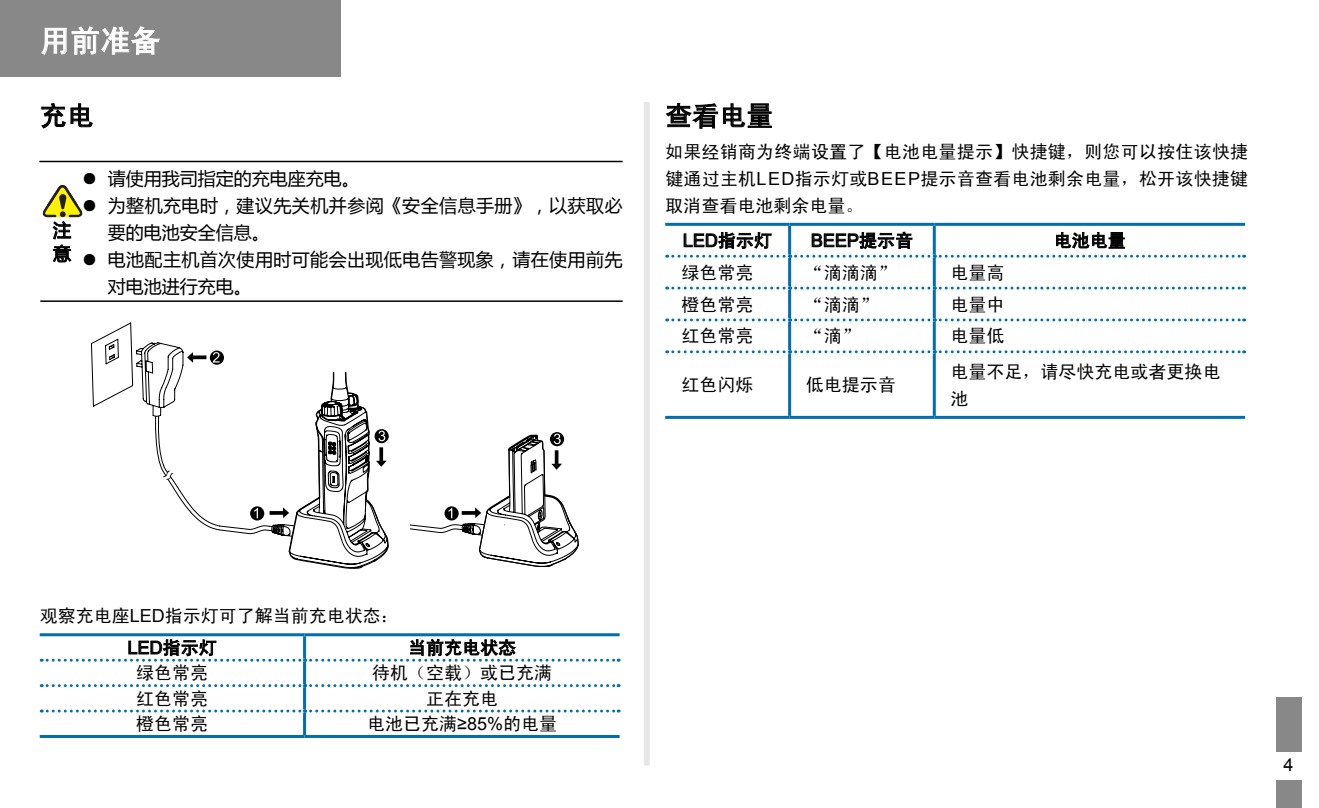
<style>
.page{position:relative;width:1319px;height:808px;background:#fff}
.page>*{position:absolute;margin:0;border:0;box-sizing:border-box;transform-origin:0 0}
.t1{font:30px "Sim Hei";color:#fff}
.t2{font:27px "Sim Hei";color:#000}
.t3{font:18px/27px "Sim Hei";color:#000;text-align:justify}
.t4{font:18px/27px "Microsoft Ya Hei";letter-spacing:.02em;color:#000}
.t5{font:18px "Arial";color:#000}
.t6{font:18px "Microsoft Ya Hei";color:#000}
.s1{font-family:"Sim Hei";font-size:15px}
.s2{font-family:"Arial"}
.s3{font-family:"Sim Hei"}
</style>
<div class="page">
<div style="left:0;top:0;width:340px;height:77px;background:#888889"></div>
<div style="left:1276px;top:697px;width:25px;height:111px;background:#888889"></div>
<div style="left:1250px;top:752px;width:68px;height:27px;background:#fff"></div>
<div style="left:643px;top:102px;width:6px;height:663px;background:#e6e6e6"></div>
<svg style="left:42px;top:185px;width:41px;height:54px"></svg>
<svg style="left:53px;top:245px;width:18px;height:17px"></svg>
<hr style="left:39px;top:161px;width:583px;height:1px;background:#000">
<hr style="left:40px;top:300px;width:582px;height:2px;background:#000">
<svg style="left:42px;top:103px;width:23px;height:25px"></svg>
<svg style="left:71px;top:104px;width:21px;height:23px"></svg>
<svg style="left:91px;top:322px;width:297px;height:246px"></svg>
<svg style="left:550px;top:432px;width:14px;height:14px"></svg>
<svg style="left:410px;top:434px;width:168px;height:133px"></svg>
<hr style="left:40px;top:633px;width:264px;height:3px;background:#006fad">
<hr style="left:304px;top:633px;width:315px;height:3px;background:#006fad">
<hr style="left:303px;top:636px;width:3px;height:23px;background:#006fad">
<hr style="left:303px;top:662px;width:3px;height:22px;background:#006fad">
<hr style="left:303px;top:687px;width:3px;height:22px;background:#006fad">
<hr style="left:303px;top:712px;width:3px;height:23px;background:#006fad">
<hr style="left:40px;top:735px;width:264px;height:3px;background:#006fad">
<hr style="left:304px;top:735px;width:315px;height:3px;background:#006fad">
<svg style="left:41px;top:684px;width:578px;height:3px"></svg>
<svg style="left:41px;top:709px;width:578px;height:3px"></svg>
<svg style="left:41px;top:639px;width:578px;height:23px"></svg>
<svg style="left:666px;top:103px;width:51px;height:25px"></svg>
<svg style="left:723px;top:104px;width:48px;height:24px"></svg>
<hr style="left:665px;top:223px;width:124px;height:3px;background:#006fad">
<hr style="left:789px;top:223px;width:145px;height:3px;background:#006fad">
<hr style="left:788px;top:226px;width:3px;height:29px;background:#006fad">
<hr style="left:934px;top:223px;width:310px;height:3px;background:#006fad">
<hr style="left:932px;top:226px;width:3px;height:29px;background:#006fad">
<hr style="left:788px;top:258px;width:3px;height:29px;background:#006fad">
<hr style="left:932px;top:258px;width:3px;height:29px;background:#006fad">
<hr style="left:788px;top:290px;width:3px;height:28px;background:#006fad">
<hr style="left:932px;top:290px;width:3px;height:28px;background:#006fad">
<hr style="left:788px;top:321px;width:3px;height:29px;background:#006fad">
<hr style="left:932px;top:321px;width:3px;height:29px;background:#006fad">
<hr style="left:788px;top:353px;width:3px;height:63px;background:#006fad">
<hr style="left:932px;top:353px;width:3px;height:63px;background:#006fad">
<hr style="left:665px;top:416px;width:124px;height:3px;background:#006fad">
<hr style="left:789px;top:416px;width:145px;height:3px;background:#006fad">
<hr style="left:934px;top:416px;width:310px;height:3px;background:#006fad">
<svg style="left:666px;top:255px;width:578px;height:3px"></svg>
<svg style="left:666px;top:287px;width:578px;height:3px"></svg>
<svg style="left:666px;top:318px;width:578px;height:3px"></svg>
<svg style="left:666px;top:350px;width:578px;height:3px"></svg>
<svg style="left:684px;top:232px;width:87px;height:17px"></svg>
<svg style="left:812px;top:232px;width:100px;height:17px"></svg>
<svg style="left:1056px;top:232px;width:68px;height:16px"></svg>
<svg style="left:42px;top:28px;width:24px;height:27px"></svg>
<svg style="left:72px;top:27px;width:87px;height:28px"></svg>
<h1 class="t1" style="left:40px;top:26px;width:121px">用前准备</h1>
<h2 class="t2" style="left:40px;top:102px;width:55px">充电</h2>
<p class="t4" style="left:53px;top:218px;width:28px;line-height:23.4px">注意</p>
<p class="t6" style="left:82px;top:166px;width:279px"><span class="s1">●</span> 请使用我司指定的充电座充电。</p>
<p class="t4" style="left:108px;top:191px;width:516px;text-indent:-26px"><span class="s1">●</span> 为整机充电时，建议先关机并参阅《安全信息手册》，以获取必要的电池安全信息。</p>
<p class="t4" style="left:108px;top:245px;width:516px;text-indent:-26px"><span class="s1">●</span> 电池配主机首次使用时可能会出现低电告警现象，请在使用前先对电池进行充电。</p>
<h2 class="t2" style="left:665px;top:102px;width:109px">查看电量</h2>
<p class="t3" style="left:665px;top:138px;width:584px">如果经销商为终端设置了【电池电量提示】快捷键，则您可以按住该快捷键通过主机<span class="s2">LED</span>指示灯或<span class="s2">BEEP</span>提示音查看电池剩余电量，松开该快捷键取消查看电池剩余电量。</p>
<p class="t5" style="left:682px;top:234px;width:91px">LED<span class="s3">指示灯</span></p>
<p class="t5" style="left:810px;top:234px;width:104px">BEEP<span class="s3">提示音</span></p>
<p class="t3" style="left:1053px;top:227px;width:73px">电池电量</p>
<p class="t3" style="left:681px;top:259px;width:73px">绿色常亮</p>
<p class="t3" style="left:805px;top:259px;width:91px">“滴滴滴”</p>
<p class="t3" style="left:950px;top:259px;width:55px">电量高</p>
<p class="t3" style="left:681px;top:291px;width:73px">橙色常亮</p>
<p class="t3" style="left:805px;top:291px;width:73px">“滴滴”</p>
<p class="t3" style="left:950px;top:291px;width:55px">电量中</p>
<p class="t3" style="left:681px;top:322px;width:73px">红色常亮</p>
<p class="t3" style="left:805px;top:322px;width:55px">“滴”</p>
<p class="t3" style="left:950px;top:322px;width:55px">电量低</p>
<p class="t3" style="left:681px;top:371px;width:73px">红色闪烁</p>
<p class="t3" style="left:805px;top:371px;width:91px">低电提示音</p>
<p class="t3" style="left:950px;top:358px;width:271px">电量不足，请尽快充电或者更换电池</p>
<p class="t3" style="left:40px;top:602px;width:361px">观察充电座<span class="s2">LED</span>指示灯可了解当前充电状态：</p>
<p class="t5" style="left:128px;top:641px;width:91px">LED<span class="s3">指示灯</span></p>
<p class="t3" style="left:408px;top:634px;width:109px">当前充电状态</p>
<p class="t3" style="left:136px;top:659px;width:73px">绿色常亮</p>
<p class="t3" style="left:372px;top:659px;width:181px">待机（空载）或已充满</p>
<p class="t3" style="left:136px;top:685px;width:73px">红色常亮</p>
<p class="t3" style="left:426px;top:685px;width:73px">正在充电</p>
<p class="t3" style="left:136px;top:710px;width:73px">橙色常亮</p>
<p class="t3" style="left:367px;top:710px;width:191px">电池已充满<span class="s2">≥85%</span>的电量</p>
<p class="t5" style="left:1283px;top:758px;width:12px">4</p>
</div>
